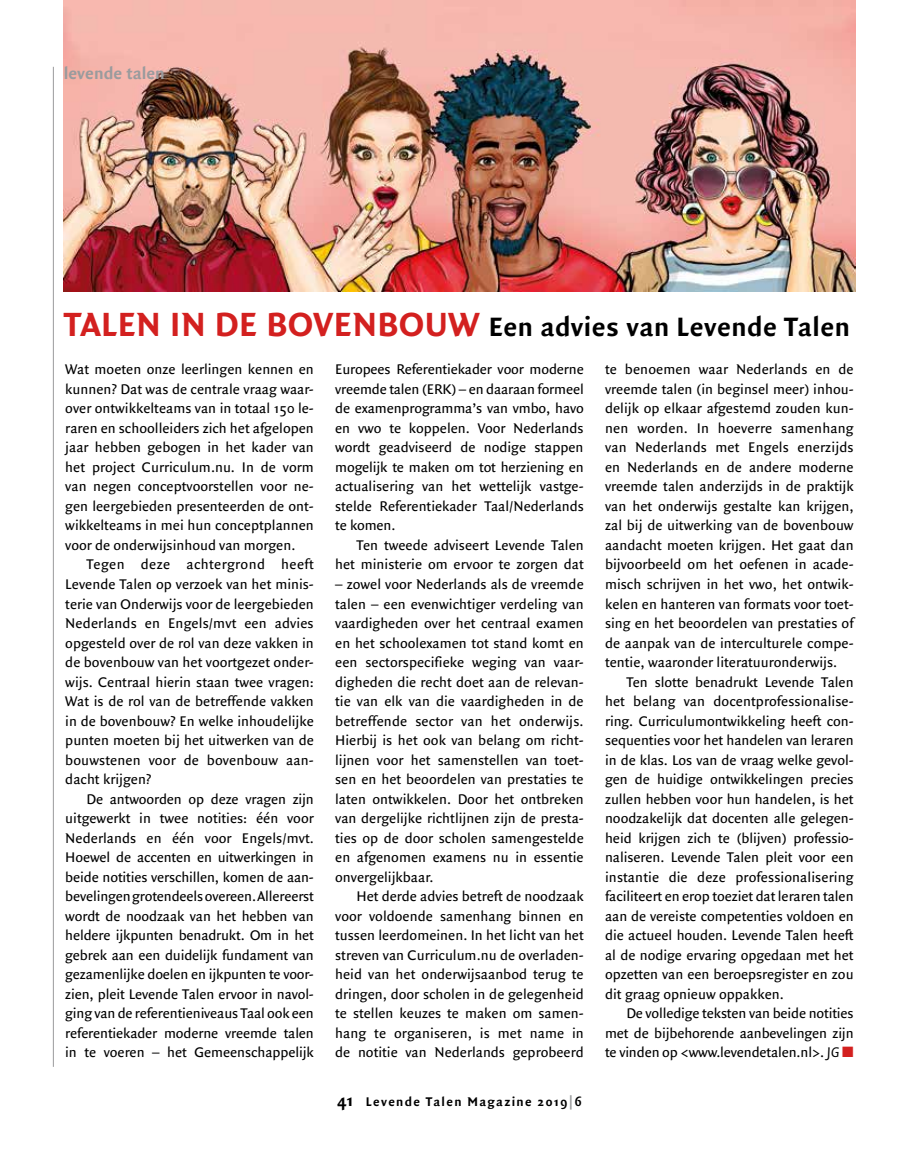
<style>
.page{position:relative;width:919px;height:1149px;background:#fff}
.page>*{position:absolute;margin:0;border:0;box-sizing:border-box;transform-origin:0 0}
.t1{font:700 28.5px "Quadraat Sans";letter-spacing:.015em;color:#000}
.t2{font:700 18px "Quadraat Sans";color:#9a9b9d}
.t3{font:15px/19.5px "Quadraat Sans";color:#000;text-align:justify}
.t4{font:700 13.5px "Quadraat Sans";letter-spacing:.1em;color:#000}
.s1{font-size:36px;color:#d3201f}
.s2{font-size:18px}
.s3{color:#9a9b9d}
.s4{font-style:italic}
.s5{color:#d3201f}
</style>
<div class="page">
<img style="left:64px;top:0;width:791px;height:291px">
<hr style="left:53px;top:67px;width:1px;height:999px;background:#9a9b9d">
<p class="t2" style="left:64px;top:63px;width:103px">levende talen</p>
<h1 class="t1" style="left:64px;top:310px;width:787px"><span class="s1">TALEN IN DE BOVENBOUW</span> Een advies van Levende Talen</h1>
<p class="t3" style="left:65px;top:360px;width:250px">Wat moeten onze leerlingen kennen en kunnen? Dat was de centrale vraag waar&shy;over ontwikkelteams van in totaal 150 le&shy;raren en schoolleiders zich het afgelopen jaar hebben gebogen in het kader van het project Curriculum.nu. In de vorm van negen conceptvoorstellen voor ne&shy;gen leergebieden presenteerden de ont&shy;wikkelteams in mei hun conceptplannen voor de onderwijsinhoud van morgen.</p>
<p class="t3" style="left:65px;top:555px;width:250px;text-indent:21px">Tegen deze achtergrond heeft Levende Talen op verzoek van het minis&shy;terie van Onderwijs voor de leergebieden Nederlands en Engels/mvt een advies opgesteld over de rol van deze vakken in de bovenbouw van het voortgezet onder&shy;wijs. Centraal hierin staan twee vragen:<br>Wat is de rol van de betreffende vakken in de bovenbouw? En welke inhoudelijke punten moeten bij het uitwerken van de bouwstenen voor de bovenbouw aan&shy;dacht krijgen?</p>
<p class="t3" style="left:65px;top:789px;width:250px;text-indent:21px">De antwoorden op deze vragen zijn uitgewerkt in twee notities: één voor Nederlands en één voor Engels/mvt.<br>Hoewel de accenten en uitwerkingen in beide notities verschillen, komen de aan&shy;bevelingen grotendeels overeen. Allereerst wordt de noodzaak van het hebben van heldere ijkpunten benadrukt. Om in het gebrek aan een duidelijk fundament van gezamenlijke doelen en ijkpunten te voor&shy;zien, pleit Levende Talen ervoor in navol&shy;ging van de referentieniveaus Taal ook een referentiekader moderne vreemde talen in te voeren – het Gemeenschappelijk</p>
<p class="t3" style="left:335px;top:360px;width:250px">Europees Referentiekader voor moderne vreemde talen (ERK) – en daaraan formeel de examenprogramma’s van vmbo, havo en vwo te koppelen. Voor Nederlands wordt geadviseerd de nodige stappen mogelijk te maken om tot herziening en actualisering van het wettelijk vastge&shy;stelde Referentiekader Taal/Nederlands te komen.</p>
<p class="t3" style="left:335px;top:535px;width:250px;text-align:right">Ten tweede adviseert Levende Talen het ministerie om ervoor te zorgen dat</p>
<p class="t3" style="left:335px;top:574px;width:250px">– zowel voor Nederlands als de vreemde talen – een evenwichtiger verdeling van vaardigheden over het centraal examen en het schoolexamen tot stand komt en een sectorspecifieke weging van vaar&shy;digheden die recht doet aan de relevan&shy;tie van elk van die vaardigheden in de betreffende sector van het onderwijs.<br>Hierbij is het ook van belang om richt&shy;lijnen voor het samenstellen van toet&shy;sen en het beoordelen van prestaties te laten ontwikkelen. Door het ontbreken van dergelijke richtlijnen zijn de presta&shy;ties op de door scholen samengestelde en afgenomen examens nu in essentie onvergelijkbaar.</p>
<p class="t3" style="left:335px;top:886px;width:250px;text-indent:21px">Het derde advies betreft de noodzaak voor voldoende samenhang binnen en tussen leerdomeinen. In het licht van het streven van Curriculum.nu de overladen&shy;heid van het onderwijsaanbod terug te dringen, door scholen in de gelegenheid te stellen keuzes te maken om samen&shy;hang te organiseren, is met name in de notitie van Nederlands geprobeerd</p>
<p class="t4" style="left:337px;top:1093px;width:246px"><span class="s2">41</span> Levende Talen Magazine 2019<span class="s3">|</span>6</p>
<p class="t3" style="left:605px;top:360px;width:250px">te benoemen waar Nederlands en de vreemde talen (in beginsel meer) inhou&shy;delijk op elkaar afgestemd zouden kun&shy;nen worden. In hoeverre samenhang van Nederlands met Engels enerzijds en Nederlands en de andere moderne vreemde talen anderzijds in de praktijk van het onderwijs gestalte kan krijgen, zal bij de uitwerking van de bovenbouw aandacht moeten krijgen. Het gaat dan bijvoorbeeld om het oefenen in acade&shy;misch schrijven in het vwo, het ontwik&shy;kelen en hanteren van formats voor toet&shy;sing en het beoordelen van prestaties of de aanpak van de interculturele compe&shy;tentie, waaronder literatuuronderwijs.</p>
<p class="t3" style="left:605px;top:672px;width:250px;text-indent:21px">Ten slotte benadrukt Levende Talen het belang van docentprofessionalise&shy;ring. Curriculumontwikkeling heeft con&shy;sequenties voor het handelen van leraren in de klas. Los van de vraag welke gevol&shy;gen de huidige ontwikkelingen precies zullen hebben voor hun handelen, is het noodzakelijk dat docenten alle gelegen&shy;heid krijgen zich te (blijven) professio&shy;naliseren. Levende Talen pleit voor een instantie die deze professionalisering faciliteert en erop toeziet dat leraren talen aan de vereiste competenties voldoen en die actueel houden. Levende Talen heeft al de nodige ervaring opgedaan met het opzetten van een beroepsregister en zou dit graag opnieuw oppakken.</p>
<p class="t3" style="left:605px;top:1003px;width:250px;text-indent:21px">De volledige teksten van beide notities met de bijbehorende aanbevelingen zijn te vinden op &lt;www.levendetalen.nl&gt;. <span class="s4">JG</span> <span class="s5">■</span></p>
</div>
